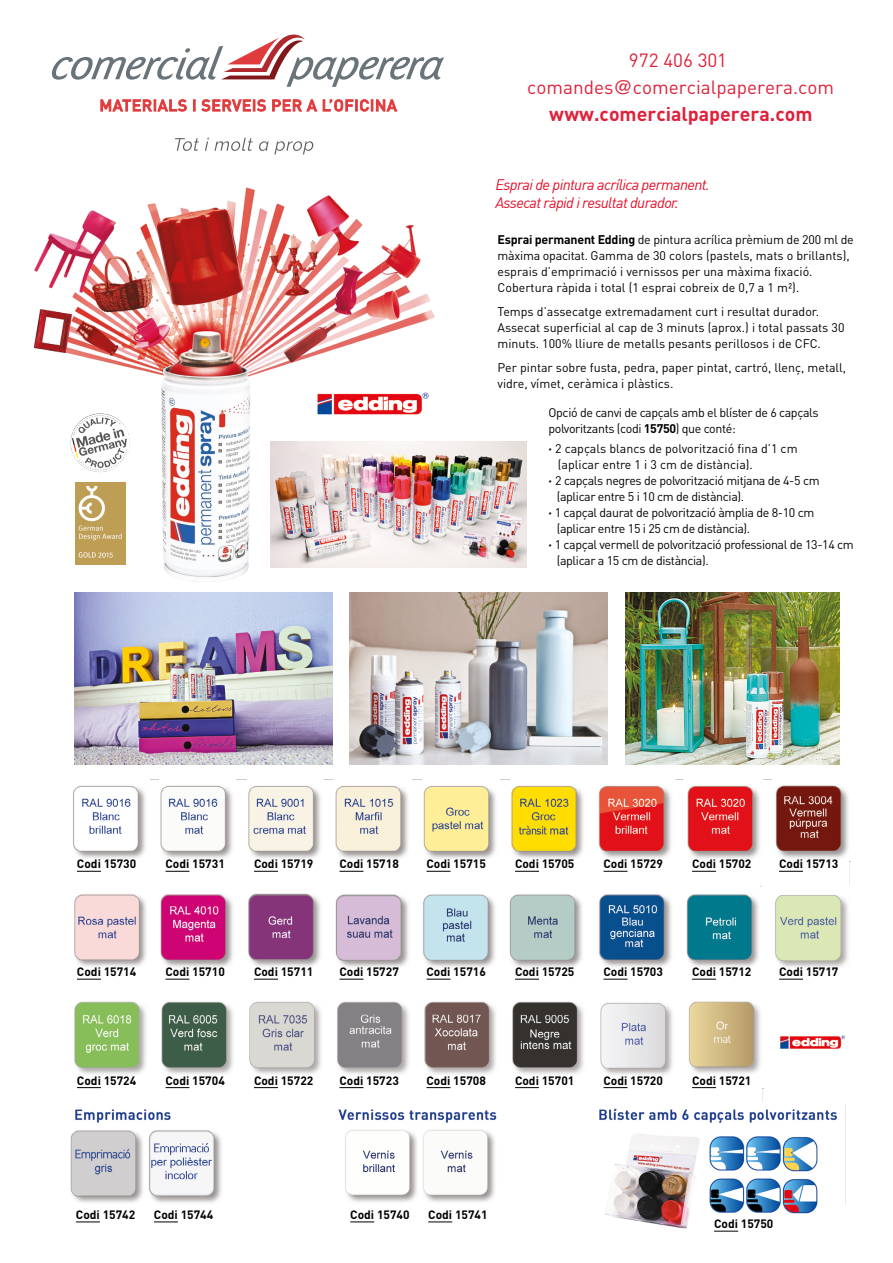
<style>
.page{position:relative;width:893px;height:1263px;background:#fff}
.page>*{position:absolute;margin:0;border:0;box-sizing:border-box;transform-origin:0 0}
.t1{font:700 19.5px "DIN";color:#e0213b}
.t2{font:18.9px/27px "DIN";color:#e0213b;text-align:center}
.t3{font:italic 15px/18px "DIN";letter-spacing:-.04em;color:#e41029}
.t4{font:12.45px/16px "DIN";letter-spacing:-.01em;color:#000}
.t5{font:12.45px/16px "DIN";letter-spacing:-.03em;color:#000}
.t6{font:700 12px "DIN";color:#000}
.s1{font-family:"Helvetica"}
.s2{font-weight:700}
</style>
<div class="page">
<img style="left:33px;top:187px;width:402px;height:393px">
<svg style="left:175px;top:138px;width:24px;height:13px"></svg>
<svg style="left:205px;top:138px;width:4px;height:13px"></svg>
<svg style="left:215px;top:138px;width:38px;height:13px"></svg>
<svg style="left:259px;top:141px;width:54px;height:13px"></svg>
<img style="left:271px;top:441px;width:255px;height:127px">
<img style="left:74px;top:593px;width:258px;height:171px">
<img style="left:350px;top:593px;width:258px;height:171px">
<img style="left:626px;top:593px;width:213px;height:171px">
<img style="left:74px;top:893px;width:335px;height:74px">
<img style="left:423px;top:885px;width:339px;height:83px">
<img style="left:74px;top:1001px;width:689px;height:101px">
<img style="left:775px;top:895px;width:73px;height:84px">
<img style="left:73px;top:779px;width:777px;height:105px">
<img style="left:70px;top:1104px;width:776px;height:100px">
<img style="left:709px;top:1135px;width:109px;height:78px">
<img style="left:604px;top:1132px;width:96px;height:97px">
<img style="left:71px;top:413px;width:59px;height:59px;border-radius:29px">
<img style="left:75px;top:482px;width:50px;height:82px">
<svg style="left:77px;top:871px;width:24px;height:1px"></svg>
<svg style="left:165px;top:871px;width:24px;height:1px"></svg>
<svg style="left:254px;top:871px;width:24px;height:1px"></svg>
<svg style="left:339px;top:871px;width:24px;height:1px"></svg>
<svg style="left:426px;top:871px;width:24px;height:1px"></svg>
<svg style="left:515px;top:871px;width:24px;height:1px"></svg>
<svg style="left:603px;top:871px;width:24px;height:1px"></svg>
<svg style="left:692px;top:871px;width:24px;height:1px"></svg>
<svg style="left:779px;top:871px;width:24px;height:1px"></svg>
<svg style="left:77px;top:979px;width:24px;height:1px"></svg>
<svg style="left:165px;top:979px;width:24px;height:1px"></svg>
<svg style="left:254px;top:979px;width:24px;height:1px"></svg>
<svg style="left:339px;top:979px;width:24px;height:1px"></svg>
<svg style="left:426px;top:979px;width:24px;height:1px"></svg>
<svg style="left:515px;top:979px;width:24px;height:1px"></svg>
<svg style="left:603px;top:979px;width:24px;height:1px"></svg>
<svg style="left:692px;top:979px;width:24px;height:1px"></svg>
<svg style="left:779px;top:979px;width:24px;height:1px"></svg>
<svg style="left:77px;top:1087px;width:24px;height:1px"></svg>
<svg style="left:165px;top:1087px;width:24px;height:1px"></svg>
<svg style="left:254px;top:1087px;width:24px;height:1px"></svg>
<svg style="left:339px;top:1087px;width:24px;height:1px"></svg>
<svg style="left:426px;top:1087px;width:24px;height:1px"></svg>
<svg style="left:515px;top:1087px;width:24px;height:1px"></svg>
<svg style="left:603px;top:1087px;width:24px;height:1px"></svg>
<svg style="left:692px;top:1087px;width:24px;height:1px"></svg>
<svg style="left:76px;top:1222px;width:24px;height:1px"></svg>
<svg style="left:154px;top:1222px;width:24px;height:1px"></svg>
<svg style="left:350px;top:1222px;width:24px;height:1px"></svg>
<svg style="left:428px;top:1222px;width:24px;height:1px"></svg>
<svg style="left:714px;top:1231px;width:24px;height:1px"></svg>
<img style="left:313px;top:387px;width:121px;height:32px">
<img style="left:780px;top:1035px;width:65px;height:14px">
<svg style="left:51px;top:34px;width:393px;height:53px"></svg>
<svg style="left:101px;top:100px;width:85px;height:11px"></svg>
<svg style="left:193px;top:100px;width:2px;height:11px"></svg>
<svg style="left:202px;top:100px;width:64px;height:11px"></svg>
<svg style="left:272px;top:100px;width:45px;height:11px"></svg>
<svg style="left:323px;top:100px;width:74px;height:11px"></svg>
<h2 class="t2" style="left:527px;top:46px;width:308px">972 406 301 comandes<span class="s1">@</span>comercialpaperera.com</h2>
<h1 class="t1" style="left:549px;top:101px;width:265px">www.comercialpaperera.com</h1>
<p class="t3" style="left:495px;top:175px;width:216px">Esprai de pintura acrílica permanent.<br>Assecat ràpid i resultat durador.</p>
<p class="t4" style="left:497px;top:231px;width:358px"><span class="s2">Esprai permanent Edding</span> de pintura acrílica prèmium de 200 ml de màxima opacitat. Gamma de 30 colors (pastels, mats o brillants), esprais d’emprimació i vernissos per una màxima fixació.<br>Cobertura ràpida i total (1 esprai cobreix de 0,7 a 1 m²).</p>
<p class="t4" style="left:497px;top:303px;width:348px">Temps d’assecatge extremadament curt i resultat durador.<br>Assecat superficial al cap de 3 minuts (aprox.) i total passats 30 minuts. 100% lliure de metalls pesants perillosos i de CFC.</p>
<p class="t4" style="left:497px;top:359px;width:350px">Per pintar sobre fusta, pedra, paper pintat, cartró, llenç, metall, vidre, vímet, ceràmica i plàstics.</p>
<p class="t5" style="left:549px;top:404px;width:272px">Opció de canvi de capçals amb el blíster de 6 capçals polvoritzants (codi <span class="s2">15750</span>) que conté:</p>
<p class="t4" style="left:549px;top:440px;width:251px"><span class="s2">·</span> 2 capçals blancs de polvorització fina d’1 cm</p>
<p class="t4" style="left:558px;top:456px;width:197px">(aplicar entre 1 i 3 cm de distància).</p>
<p class="t5" style="left:549px;top:472px;width:273px"><span class="s2">·</span> 2 capçals negres de polvorització mitjana de 4-5 cm</p>
<p class="t5" style="left:557px;top:488px;width:189px">(aplicar entre 5 i 10 cm de distància).</p>
<p class="t5" style="left:549px;top:504px;width:267px"><span class="s2">·</span> 1 capçal daurat de polvorització àmplia de 8-10 cm</p>
<p class="t5" style="left:557px;top:520px;width:195px">(aplicar entre 15 i 25 cm de distància).</p>
<p class="t5" style="left:549px;top:536px;width:307px"><span class="s2">·</span> 1 capçal vermell de polvorització professional de 13-14 cm</p>
<p class="t5" style="left:557px;top:552px;width:154px">(aplicar a 15 cm de distància).</p>
<p class="t6" style="left:77px;top:856px;width:61px">Codi 15730</p>
<p class="t6" style="left:165px;top:856px;width:61px">Codi 15731</p>
<p class="t6" style="left:254px;top:856px;width:61px">Codi 15719</p>
<p class="t6" style="left:339px;top:856px;width:61px">Codi 15718</p>
<p class="t6" style="left:426px;top:856px;width:61px">Codi 15715</p>
<p class="t6" style="left:515px;top:856px;width:61px">Codi 15705</p>
<p class="t6" style="left:603px;top:856px;width:61px">Codi 15729</p>
<p class="t6" style="left:692px;top:856px;width:61px">Codi 15702</p>
<p class="t6" style="left:779px;top:856px;width:61px">Codi 15713</p>
<p class="t6" style="left:77px;top:964px;width:61px">Codi 15714</p>
<p class="t6" style="left:165px;top:964px;width:61px">Codi 15710</p>
<p class="t6" style="left:254px;top:964px;width:61px">Codi 15711</p>
<p class="t6" style="left:339px;top:964px;width:61px">Codi 15727</p>
<p class="t6" style="left:426px;top:964px;width:61px">Codi 15716</p>
<p class="t6" style="left:515px;top:964px;width:61px">Codi 15725</p>
<p class="t6" style="left:603px;top:964px;width:61px">Codi 15703</p>
<p class="t6" style="left:692px;top:964px;width:61px">Codi 15712</p>
<p class="t6" style="left:779px;top:964px;width:61px">Codi 15717</p>
<p class="t6" style="left:77px;top:1072px;width:61px">Codi 15724</p>
<p class="t6" style="left:165px;top:1072px;width:61px">Codi 15704</p>
<p class="t6" style="left:254px;top:1072px;width:61px">Codi 15722</p>
<p class="t6" style="left:339px;top:1072px;width:61px">Codi 15723</p>
<p class="t6" style="left:426px;top:1072px;width:61px">Codi 15708</p>
<p class="t6" style="left:515px;top:1072px;width:61px">Codi 15701</p>
<p class="t6" style="left:603px;top:1072px;width:61px">Codi 15720</p>
<p class="t6" style="left:692px;top:1072px;width:61px">Codi 15721</p>
<p class="t6" style="left:76px;top:1207px;width:61px">Codi 15742</p>
<p class="t6" style="left:154px;top:1207px;width:61px">Codi 15744</p>
<p class="t6" style="left:350px;top:1207px;width:61px">Codi 15740</p>
<p class="t6" style="left:428px;top:1207px;width:61px">Codi 15741</p>
<p class="t6" style="left:714px;top:1216px;width:61px">Codi 15750</p>
</div>
